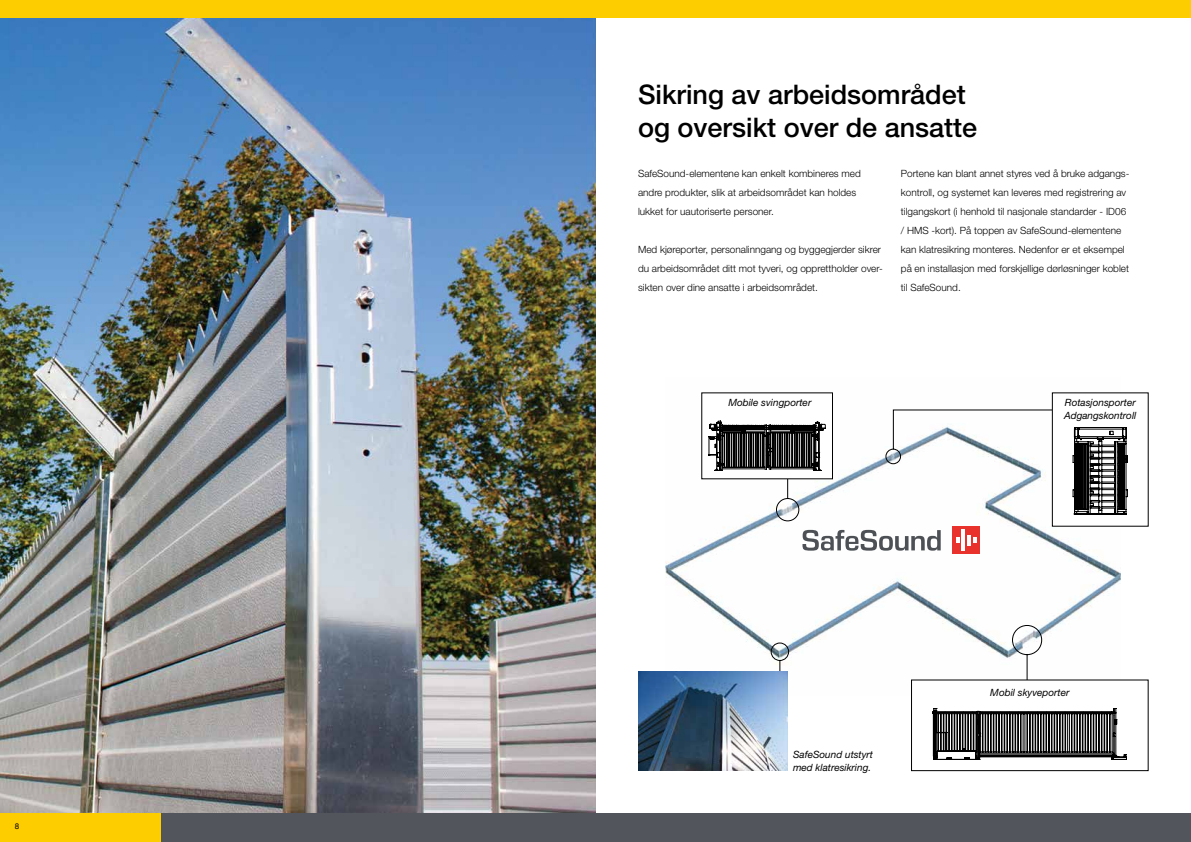
<style>
.page{position:relative;width:1191px;height:842px;background:#fff}
.page>*{position:absolute;margin:0;border:0;box-sizing:border-box;transform-origin:0 0}
.t1{font:500 27px/32.4px "Helvetica Neue LT Std";color:#000}
.t2{font:300 10px/19px "Helvetica Neue LT Std";color:#000}
.t3{font:italic 10px/13px "Helvetica Neue LT Std";color:#000}
.t4{font:8px "Helvetica Neue";color:#000}
</style>
<div class="page">
<img style="left:666px;top:392px;width:454px;height:288px">
<svg style="left:770px;top:410px;width:332px;height:285px"></svg>
<div style="left:702px;top:393px;width:130px;height:86px;background:#fff"></div>
<svg style="left:709px;top:421px;width:116px;height:50px"></svg>
<div style="left:911px;top:680px;width:237px;height:91px;background:#fff"></div>
<svg style="left:932px;top:708px;width:194px;height:52px"></svg>
<div style="left:911px;top:680px;width:237px;height:91px;border:1px solid #000"></div>
<img style="left:638px;top:672px;width:149px;height:99px">
<div style="left:1052px;top:393px;width:96px;height:133px;background:#fff"></div>
<svg style="left:1072px;top:427px;width:55px;height:88px"></svg>
<img style="left:0;top:18px;width:595px;height:795px">
<svg style="left:802px;top:530px;width:138px;height:21px"></svg>
<div style="left:952px;top:526px;width:27px;height:27px;background:#e9322b"></div>
<svg style="left:967px;top:535px;width:9px;height:10px"></svg>
<hr style="left:961px;top:529px;width:4px;height:22px;background:#fff">
<svg style="left:956px;top:537px;width:3px;height:6px"></svg>
<div style="left:0;top:813px;width:162px;height:29px;background:#fecd00"></div>
<div style="left:162px;top:813px;width:1029px;height:29px;background:#52555b"></div>
<div style="left:0;top:0;width:1191px;height:18px;background:#fecd00"></div>
<p class="t4" style="left:15px;top:820px;width:6px">8</p>
<h1 class="t1" style="left:638px;top:78px;width:341px">Sikring av arbeidsområdet og oversikt over de ansatte</h1>
<p class="t2" style="left:638px;top:164px;width:224px">SafeSound-elementene kan enkelt kombineres med andre produkter, slik at arbeidsområdet kan holdes lukket for uautoriserte personer.</p>
<p class="t2" style="left:638px;top:240px;width:246px">Med kjøreporter, personalinngang og byggegjerder sikrer du arbeidsområdet ditt mot tyveri, og opprettholder over&shy;sikten over dine ansatte i arbeidsområdet.</p>
<p class="t2" style="left:901px;top:164px;width:230px">Portene kan blant annet styres ved å bruke adgangs&shy;kontroll, og systemet kan leveres med registrering av tilgangskort (i henhold til nasjonale standarder - ID06 / HMS -kort). På toppen av SafeSound-elementene kan klatresikring monteres. Nedenfor er et eksempel på en installasjon med forskjellige dørløsninger koblet til SafeSound.</p>
<p class="t3" style="left:728px;top:395px;width:84px">Mobile svingporter</p>
<p class="t3" style="left:1064px;top:395px;width:74px">Rotasjonsporter<br>Adgangskontroll</p>
<p class="t3" style="left:793px;top:748px;width:82px">SafeSound utstyrt med klatresikring.</p>
<p class="t3" style="left:990px;top:686px;width:81px">Mobil skyveporter</p>
</div>
